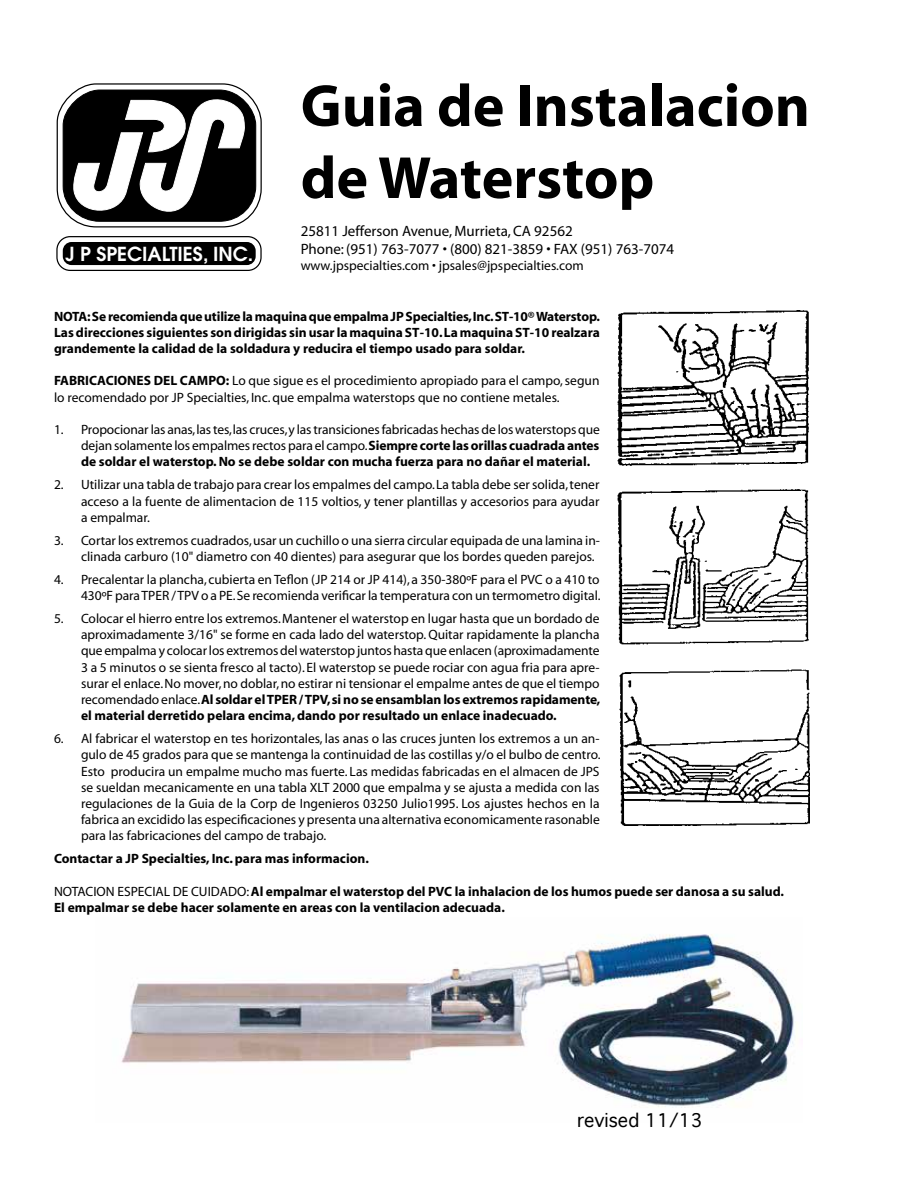
<style>
.page{position:relative;width:918px;height:1188px;background:#fff}
.page>*{position:absolute;margin:0;border:0;box-sizing:border-box;transform-origin:0 0}
.t1{font:700 60px/72px "Myriad";color:#000}
.t2{font:600 19.2px "Avant Garde";color:#fff}
.t3{font:18px "Geneva";color:#000}
.t4{font:15px/18px "Myriad";color:#000}
.t5{font:13.5px/16.2px "Myriad";color:#000;text-align:justify}
.t6{font:700 13.5px/16.2px "Myriad";color:#000;text-align:justify}
.s1{font-weight:700}
.s2{font-weight:400}
</style>
<div class="page">
<img style="left:121px;top:934px;width:673px;height:174px">
<img style="left:618px;top:310px;width:192px;height:516px">
<div style="left:56px;top:236px;width:206px;height:35px;border:1px solid #000;border-radius:13px"></div>
<svg style="left:57px;top:84px;width:204px;height:143px"></svg>
<div style="left:57px;top:83px;width:205px;height:144px;border:1px solid #000;border-radius:38px"></div>
<div style="left:63px;top:90px;width:193px;height:131px;background:#000;border-radius:36px"></div>
<svg style="left:72px;top:88px;width:173px;height:136px"></svg>
<div style="left:63px;top:242px;width:193px;height:23px;background:#000;border-radius:9px"></div>
<h2 class="t2" style="left:66px;top:241px;width:189px">J P SPECIALTIES, INC.</h2>
<h1 class="t1" style="left:301px;top:72px;width:511px">Guia de Instalacion de Waterstop</h1>
<p class="t4" style="left:301px;top:222px;width:375px">25811 Jefferson Avenue, Murrieta, CA 92562<br>Phone: (951) 763-7077 • (800) 821-3859 • FAX (951) 763-7074</p>
<p class="t5" style="left:301px;top:258px;width:285px">www.jpspecialties.com • jpsales@jpspecialties.com</p>
<p class="t6" style="left:54px;top:308px;width:547px">NOTA: Se recomienda que utilize la maquina que empalma JP Specialties, Inc. ST-10® Waterstop.<br>Las direcciones siguientes son dirigidas sin usar la maquina ST-10. La maquina ST-10 realzara grandemente la calidad de la soldadura y reducira el tiempo usado para soldar.</p>
<p class="t5" style="left:54px;top:373px;width:547px"><span class="s1">FABRICACIONES DEL CAMPO:</span> Lo que sigue es el procedimiento apropiado para el campo, segun lo recomendado por JP Specialties, Inc. que empalma waterstops que no contiene metales.</p>
<p class="t5" style="left:81px;top:422px;width:520px;text-indent:-27px">1. Propocionar las anas, las tes, las cruces, y las transiciones fabricadas hechas de los waterstops que dejan solamente los empalmes rectos para el campo. <span class="s1">Siempre corte las orillas cuadrada antes de soldar el waterstop. No se debe soldar con mucha fuerza para no dañar el material.</span></p>
<p class="t5" style="left:81px;top:477px;width:520px;text-indent:-27px">2. Utilizar una tabla de trabajo para crear los empalmes del campo. La tabla debe ser solida, tener acceso a la fuente de alimentacion de 115 voltios, y tener plantillas y accesorios para ayudar a empalmar.</p>
<p class="t5" style="left:81px;top:533px;width:520px;text-indent:-27px">3. Cortar los extremos cuadrados, usar un cuchillo o una sierra circular equipada de una lamina in&shy;clinada carburo (10" diametro con 40 dientes) para asegurar que los bordes queden parejos.</p>
<p class="t5" style="left:54px;top:572px;width:548px;text-align:right">4. Precalentar la plancha, cubierta en Teflon (JP 214 or JP 414), a 350-380ºF para el PVC o a 410 to<br>430ºF para TPER / TPV o a PE. Se recomienda verificar la temperatura con un termometro digital.</p>
<p class="t5" style="left:81px;top:611px;width:521px;text-indent:-27px">5. Colocar el hierro entre los extremos. Mantener el waterstop en lugar hasta que un bordado de aproximadamente 3/16" se forme en cada lado del waterstop. Quitar rapidamente la plancha que empalma y colocar los extremos del waterstop juntos hasta que enlacen (aproximadamente 3 a 5 minutos o se sienta fresco al tacto). El waterstop se puede rociar con agua fria para apre&shy;surar el enlace. No mover, no doblar, no estirar ni tensionar el empalme antes de que el tiempo recomendado enlace. <span class="s1">Al soldar el TPER / TPV, si no se ensamblan los extremos rapidamente, el material derretido pelara encima, dando por resultado un enlace inadecuado.</span></p>
<p class="t5" style="left:81px;top:731px;width:521px;text-indent:-27px">6. Al fabricar el waterstop en tes horizontales, las anas o las cruces junten los extremos a un an&shy;gulo de 45 grados para que se mantenga la continuidad de las costillas y/o el bulbo de centro.<br>Esto producira un empalme mucho mas fuerte. Las medidas fabricadas en el almacen de JPS se sueldan mecanicamente en una tabla XLT 2000 que empalma y se ajusta a medida con las regulaciones de la Guia de la Corp de Ingenieros 03250 Julio1995. Los ajustes hechos en la fabrica an excidido las especificaciones y presenta una alternativa economicamente rasonable para las fabricaciones del campo de trabajo.</p>
<p class="t6" style="left:54px;top:851px;width:316px">Contactar a JP Specialties, Inc. para mas informacion.</p>
<p class="t6" style="left:54px;top:884px;width:731px"><span class="s2">NOTACION ESPECIAL DE CUIDADO:</span> Al empalmar el waterstop del PVC la inhalacion de los humos puede ser danosa a su salud.<br>El empalmar se debe hacer solamente en areas con la ventilacion adecuada.</p>
<h3 class="t3" style="left:577px;top:1105px;width:127px">revised 11/13</h3>
</div>
